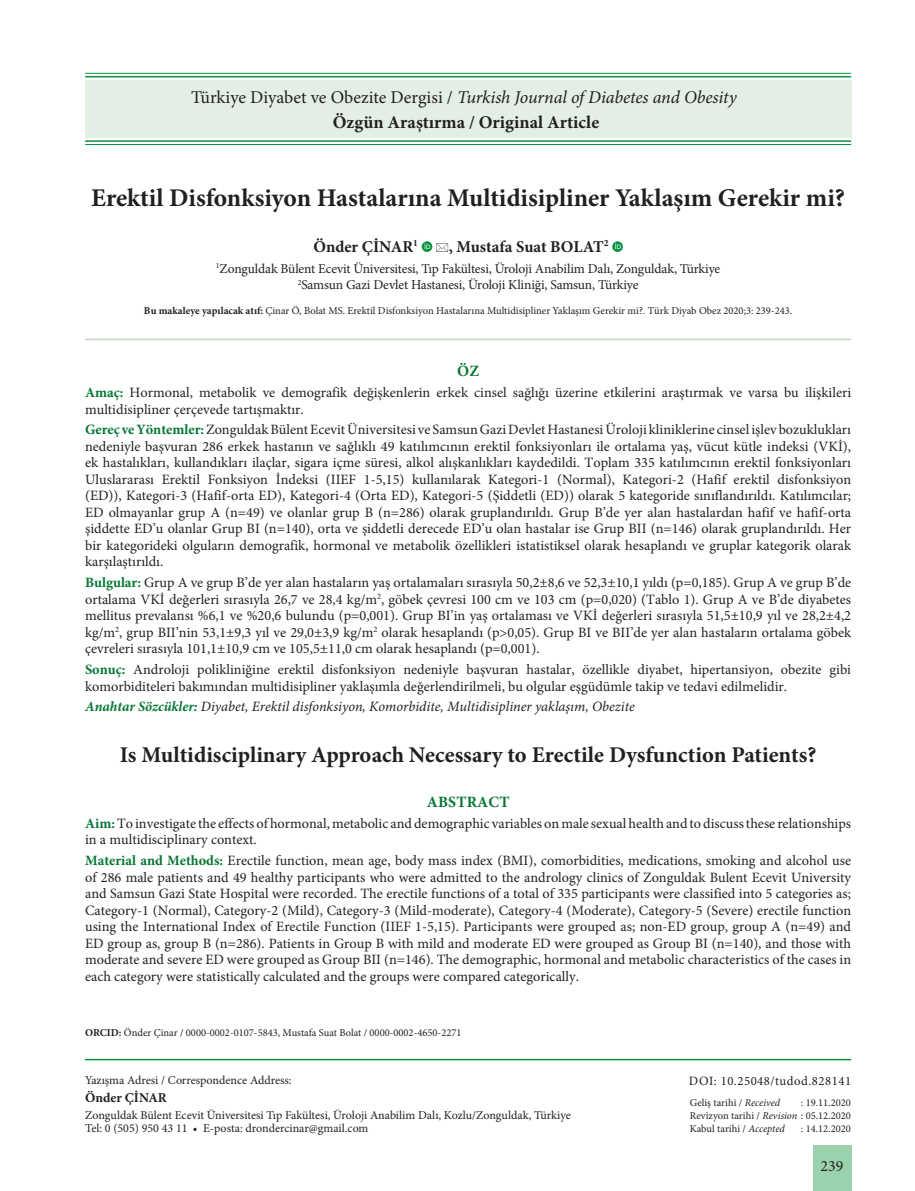
<style>
.page{position:relative;width:915px;height:1191px;background:#fff}
.page>*{position:absolute;margin:0;border:0;box-sizing:border-box;transform-origin:0 0}
.t1{font:700 25.5px "Minion Pro";color:#231f20}
.t2{font:700 22.5px "Minion Pro";color:#231f20}
.t3{font:italic 18px "Minion Pro";letter-spacing:-.01em;color:#231f20}
.t4{font:700 18px "Minion Pro";color:#231f20}
.t5{font:700 16.5px "Minion Pro";color:#231f20}
.t6{font:700 15.75px "Minion Pro";letter-spacing:.01em;color:#057732}
.t7{font:15.75px "Minion Pro";color:#231f20}
.t8{font:14.25px/16.5px "Minion Pro";color:#231f20}
.t9{font:italic 14.25px "Minion Pro";color:#231f20}
.t10{font:13.5px/16.5px "Minion Pro";letter-spacing:-.01em;color:#231f20;text-align:center}
.t11{font:700 13.5px "Minion Pro";color:#231f20}
.t12{font:12.75px "Minion Pro";letter-spacing:.04em;color:#231f20}
.t13{font:12px/13.5px "Minion Pro";color:#231f20}
.t14{font:10.5px/12.6px "Minion Pro";color:#231f20;text-align:justify}
.s1{font-style:normal}
.s2{font-weight:700}
.s3{font-weight:700;color:#057732}
.s4{font-style:italic}
</style>
<div class="page">
<div style="left:85px;top:80px;width:765px;height:57px;background:#e3efe4"></div>
<hr style="left:85px;top:76px;width:765px;height:1px;background:#089240">
<hr style="left:85px;top:140px;width:765px;height:2px;background:#089240">
<hr style="left:85px;top:73px;width:765px;height:1px;background:#089240">
<hr style="left:85px;top:144px;width:765px;height:1px;background:#089240">
<hr style="left:85px;top:1058px;width:765px;height:2px;background:#089240">
<div style="left:812px;top:1145px;width:38px;height:46px;background:#9ad2ae"></div>
<hr style="left:85px;top:339px;width:765px;height:1px;background:#c0dbc2">
<svg style="left:612px;top:241px;width:10px;height:11px"></svg>
<svg style="left:421px;top:241px;width:12px;height:11px"></svg>
<p class="t3" style="left:191px;top:85px;width:547px"><span class="s1">Türkiye Diyabet ve Obezite Dergisi /</span> Turkish Journal of Diabetes and Obesity</p>
<p class="t4" style="left:333px;top:110px;width:268px">Özgün Araştırma / Original Article</p>
<h1 class="t1" style="left:91px;top:180px;width:755px">Erektil Disfonksiyon Hastalarına Multidisipliner Yaklaşım Gerekir mi?</h1>
<p class="t5" style="left:313px;top:235px;width:106px">Önder ÇİNAR<sup>1</sup></p>
<p class="t5" style="left:448px;top:235px;width:161px">, Mustafa Suat BOLAT<sup>2</sup></p>
<p class="t10" style="left:216px;top:260px;width:506px"><sup>1</sup>Zonguldak Bülent Ecevit Üniversitesi, Tıp Fakültesi, Üroloji Anabilim Dalı, Zonguldak, Türkiye<br><sup>2</sup>Samsun Gazi Devlet Hastanesi, Üroloji Kliniği, Samsun, Türkiye</p>
<p class="t14" style="left:144px;top:304px;width:649px"><span class="s2">Bu makaleye yapılacak atıf:</span> Çinar Ö, Bolat MS. Erektil Disfonksiyon Hastalarına Multidisipliner Yaklaşım Gerekir mi?. Türk Diyab Obez 2020;3: 239-243.</p>
<p class="t6" style="left:457px;top:360px;width:23px">ÖZ</p>
<p class="t8" style="left:85px;top:384px;width:767px"><span class="s3">Amaç:</span> Hormonal, metabolik ve demografik değişkenlerin erkek cinsel sağlığı üzerine etkilerini araştırmak ve varsa bu ilişkileri multidisipliner çerçevede tartışmaktır.</p>
<p class="t8" style="left:85px;top:422px;width:767px;text-align:justify"><span class="s3">Gereç ve Yöntemler:</span> Zonguldak Bülent Ecevit Üniversitesi ve Samsun Gazi Devlet Hastanesi Üroloji kliniklerine cinsel işlev bozuklukları nedeniyle başvuran 286 erkek hastanın ve sağlıklı 49 katılımcının erektil fonksiyonları ile ortalama yaş, vücut kütle indeksi (VKİ), ek hastalıkları, kullandıkları ilaçlar, sigara içme süresi, alkol alışkanlıkları kaydedildi. Toplam 335 katılımcının erektil fonksiyonları Uluslararası Erektil Fonksiyon İndeksi (IIEF 1-5,15) kullanılarak Kategori-1 (Normal), Kategori-2 (Hafif erektil disfonksiyon (ED)), Kategori-3 (Hafif-orta ED), Kategori-4 (Orta ED), Kategori-5 (Şiddetli (ED)) olarak 5 kategoride sınıflandırıldı. Katılımcılar; ED olmayanlar grup A (n=49) ve olanlar grup B (n=286) olarak gruplandırıldı. Grup B’de yer alan hastalardan hafif ve hafif-orta şiddette ED’u olanlar Grup BI (n=140), orta ve şiddetli derecede ED’u olan hastalar ise Grup BII (n=146) olarak gruplandırıldı. Her bir kategorideki olguların demografik, hormonal ve metabolik özellikleri istatistiksel olarak hesaplandı ve gruplar kategorik olarak karşılaştırıldı.</p>
<p class="t8" style="left:85px;top:574px;width:767px;text-align:justify"><span class="s3">Bulgular:</span> Grup A ve grup B’de yer alan hastaların yaş ortalamaları sırasıyla 50,2±8,6 ve 52,3±10,1 yıldı (p=0,185). Grup A ve grup B’de ortalama VKİ değerleri sırasıyla 26,7 ve 28,4 kg/m<sup>2</sup>, göbek çevresi 100 cm ve 103 cm (p=0,020) (Tablo 1). Grup A ve B’de diyabetes mellitus prevalansı %6,1 ve %20,6 bulundu (p=0,001). Grup BI’in yaş ortalaması ve VKİ değerleri sırasıyla 51,5±10,9 yıl ve 28,2±4,2 kg/m<sup>2</sup>, grup BII’nin 53,1±9,3 yıl ve 29,0±3,9 kg/m<sup>2</sup> olarak hesaplandı (p&gt;0,05). Grup BI ve BII’de yer alan hastaların ortalama göbek çevreleri sırasıyla 101,1±10,9 cm ve 105,5±11,0 cm olarak hesaplandı (p=0,001).</p>
<p class="t8" style="left:85px;top:661px;width:767px"><span class="s3">Sonuç:</span> Androloji polikliniğine erektil disfonksiyon nedeniyle başvuran hastalar, özellikle diyabet, hipertansiyon, obezite gibi komorbiditeleri bakımından multidisipliner yaklaşımla değerlendirilmeli, bu olgular eşgüdümle takip ve tedavi edilmelidir.</p>
<p class="t9" style="left:85px;top:697px;width:551px"><span class="s3">Anahtar Sözcükler:</span> Diyabet, Erektil disfonksiyon, Komorbidite, Multidisipliner yaklaşım, Obezite</p>
<h2 class="t2" style="left:120px;top:738px;width:697px">Is Multidisciplinary Approach Necessary to Erectile Dysfunction Patients?</h2>
<p class="t6" style="left:426px;top:791px;width:84px">ABSTRACT</p>
<p class="t8" style="left:85px;top:815px;width:767px"><span class="s3">Aim:</span> To investigate the effects of hormonal, metabolic and demographic variables on male sexual health and to discuss these relationships in a multidisciplinary context.</p>
<p class="t8" style="left:85px;top:852px;width:767px;text-align:justify"><span class="s3">Material and Methods:</span> Erectile function, mean age, body mass index (BMI), comorbidities, medications, smoking and alcohol use of 286 male patients and 49 healthy participants who were admitted to the andrology clinics of Zonguldak Bulent Ecevit University and Samsun Gazi State Hospital were recorded. The erectile functions of a total of 335 participants were classified into 5 categories as; Category-1 (Normal), Category-2 (Mild), Category-3 (Mild-moderate), Category-4 (Moderate), Category-5 (Severe) erectile function using the International Index of Erectile Function (IIEF 1-5,15). Participants were grouped as; non-ED group, group A (n=49) and ED group as, group B (n=286). Patients in Group B with mild and moderate ED were grouped as Group BI (n=140), and those with moderate and severe ED were grouped as Group BII (n=146). The demographic, hormonal and metabolic characteristics of the cases in each category were statistically calculated and the groups were compared categorically.</p>
<p class="t14" style="left:85px;top:1026px;width:378px"><span class="s2">ORCID:</span> Önder Çinar / 0000-0002-0107-5843, Mustafa Suat Bolat / 0000-0002-4650-2271</p>
<p class="t13" style="left:85px;top:1073px;width:208px">Yazışma Adresi / Correspondence Address:</p>
<p class="t11" style="left:85px;top:1088px;width:83px">Önder ÇİNAR</p>
<p class="t13" style="left:85px;top:1108px;width:487px">Zonguldak Bülent Ecevit Üniversitesi Tıp Fakültesi, Üroloji Anabilim Dalı, Kozlu/Zonguldak, Türkiye<br>Tel: 0 (505) 950 43 11 • E-posta: drondercinar@gmail.com</p>
<p class="t12" style="left:688px;top:1072px;width:164px">DOI: 10.25048/tudod.828141</p>
<p class="t14" style="left:689px;top:1096px;width:92px">Geliş tarihi / <span class="s4">Received</span></p>
<p class="t14" style="left:689px;top:1096px;width:162px;text-indent:111px">: 19.11.2020<br>Revizyon tarihi / <span class="s4">Revision</span> : 05.12.2020<br>Kabul tarihi / <span class="s4">Accepted</span></p>
<p class="t14" style="left:800px;top:1122px;width:51px">: 14.12.2020</p>
<p class="t7" style="left:820px;top:1155px;width:24px">239</p>
</div>
